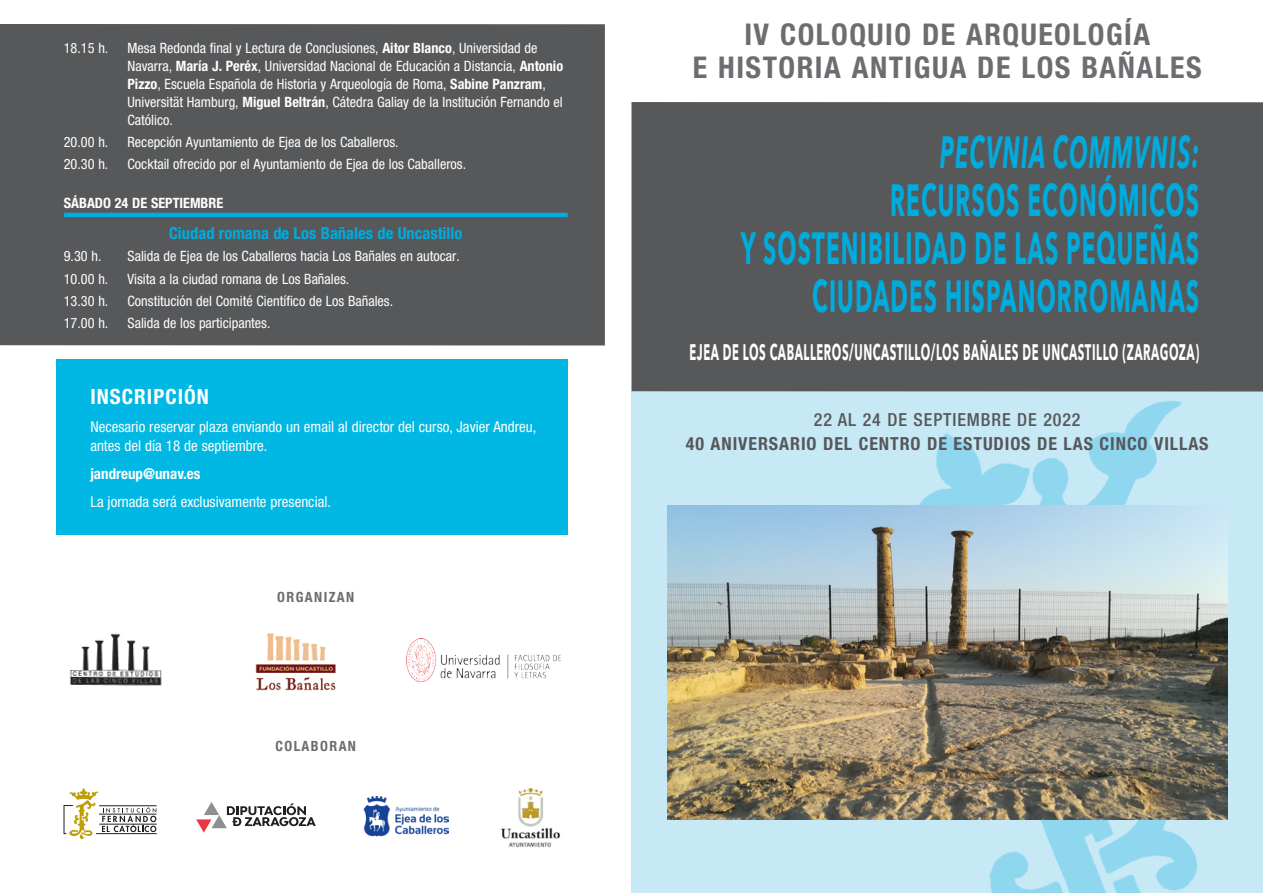
<style>
.page{position:relative;width:1263px;height:893px;background:#fff}
.page>*{position:absolute;margin:0;border:0;box-sizing:border-box;transform-origin:0 0}
.t1{font:700 45px/48px "Avenir Next";letter-spacing:.05em;color:#00acdd;text-align:right;scale:.5 1}
.t2{font:italic 700 45px "Avenir Next";letter-spacing:.05em;color:#00acdd;scale:.5 1}
.t3{font:700 condensed 30px/33px "Helvetica Neue LT Std";letter-spacing:.05em;color:#6c6d70;text-align:center}
.t4{font:700 22.5px "Avenir Next";letter-spacing:.05em;color:#fff;scale:.5 1}
.t5{font:700 condensed 21px "Helvetica Neue LT Std";letter-spacing:.05em;color:#fff}
.t6{font:700 condensed 18px "Helvetica Neue LT Std";letter-spacing:.05em;color:#57585a}
.t7{font:500 condensed 18px "Helvetica Neue LT Std";letter-spacing:.05em;color:#57585a}
.centrado_subtitulo{font:700 condensed 16.5px "Helvetica Neue LT Std";color:#00acdd}
.t8{font:condensed 15px/19.5px "Helvetica Neue LT Std";color:#fff}
.t9{font:700 condensed 15px "Helvetica Neue LT Std";color:#fff}
.t10{font:condensed 14.25px/18px "Helvetica Neue LT Std";color:#fff}
.Dia_mes{font:700 condensed 14.25px "Helvetica Neue LT Std";color:#fff}
.t11{font:700 condensed 14.1px "Helvetica Neue LT Std";letter-spacing:.1em;color:#6c6d70}
.s1{font-weight:700}
</style>
<div class="page">
<div style="left:631px;top:391px;width:632px;height:502px;background:#c7e9f6"></div>
<img style="left:692px;top:391px;width:571px;height:502px">
<div style="left:631px;top:102px;width:632px;height:289px;background:#57585a"></div>
<div style="left:0;top:24px;width:605px;height:321px;background:#57585a"></div>
<div style="left:56px;top:359px;width:512px;height:175px;background:#00b8e3"></div>
<img style="left:667px;top:505px;width:560px;height:315px">
<img style="left:255px;top:633px;width:81px;height:58px">
<img style="left:406px;top:639px;width:155px;height:43px">
<img style="left:364px;top:795px;width:84px;height:42px">
<img style="left:500px;top:787px;width:60px;height:61px">
<img style="left:69px;top:633px;width:93px;height:53px">
<img style="left:69px;top:789px;width:32px;height:50px">
<svg style="left:64px;top:805px;width:93px;height:29px"></svg>
<svg style="left:196px;top:802px;width:120px;height:31px"></svg>
<hr style="left:64px;top:213px;width:504px;height:4px;background:#00acdd">
<p class="t10" style="left:64px;top:39px;width:46px">18.15 h.</p>
<p class="t10" style="left:128px;top:39px;width:437px">Mesa Redonda final y Lectura de Conclusiones, <span class="s1">Aitor Blanco</span>, Universidad de Navarra, <span class="s1">María J. Peréx</span>, Universidad Nacional de Educación a Distancia, <span class="s1">Antonio Pizzo</span>, Escuela Española de Historia y Arqueología de Roma, <span class="s1">Sabine Panzram</span>, Universität Hamburg, <span class="s1">Miguel Beltrán</span>, Cátedra Galiay de la Institución Fernando el Católico.</p>
<p class="t10" style="left:64px;top:133px;width:46px">20.00 h.</p>
<p class="t10" style="left:128px;top:133px;width:273px">Recepción Ayuntamiento de Ejea de los Caballeros.</p>
<p class="t10" style="left:64px;top:155px;width:46px">20.30 h.</p>
<p class="t10" style="left:128px;top:155px;width:340px">Cocktail ofrecido por el Ayuntamiento de Ejea de los Caballeros.</p>
<p class="Dia_mes" style="left:64px;top:195px;width:161px">SÁBADO 24 DE SEPTIEMBRE</p>
<p class="centrado_subtitulo" style="left:169px;top:223px;width:295px">Ciudad romana de Los Bañales de Uncastillo</p>
<p class="t10" style="left:64px;top:247px;width:39px">9.30 h.</p>
<p class="t10" style="left:128px;top:247px;width:334px">Salida de Ejea de los Caballeros hacia Los Bañales en autocar.</p>
<p class="t10" style="left:64px;top:270px;width:46px">10.00 h.</p>
<p class="t10" style="left:128px;top:270px;width:223px">Visita a la ciudad romana de Los Bañales.</p>
<p class="t10" style="left:64px;top:292px;width:46px">13.30 h.</p>
<p class="t10" style="left:128px;top:292px;width:267px">Constitución del Comité Científico de Los Bañales.</p>
<p class="t10" style="left:64px;top:314px;width:46px">17.00 h.</p>
<p class="t10" style="left:128px;top:314px;width:144px">Salida de los participantes.</p>
<p class="t5" style="left:90px;top:383px;width:120px">INSCRIPCIÓN</p>
<p class="t8" style="left:90px;top:416px;width:447px">Necesario reservar plaza enviando un email al director del curso, Javier Andreu, antes del día 18 de septiembre.</p>
<p class="t9" style="left:90px;top:465px;width:112px">jandreup@unav.es</p>
<p class="t8" style="left:90px;top:492px;width:242px">La jornada será exclusivamente presencial.</p>
<p class="t11" style="left:277px;top:589px;width:79px">ORGANIZAN</p>
<p class="t11" style="left:275px;top:737px;width:82px">COLABORAN</p>
<p class="t3" style="left:693px;top:18px;width:510px">IV COLOQUIO DE ARQUEOLOGÍA<br>E HISTORIA ANTIGUA DE LOS BAÑALES</p>
<p class="t2" style="left:940px;top:114px;width:520px">PECVNIA COMMVNIS:</p>
<p class="t1" style="left:741px;top:176px;width:918px">RECURSOS ECONÓMICOS<br>Y SOSTENIBILIDAD DE LAS PEQUEÑAS<br>CIUDADES HISPANORROMANAS</p>
<p class="t4" style="left:690px;top:333px;width:1021px">EJEA DE LOS CABALLEROS/UNCASTILLO/LOS BAÑALES DE UNCASTILLO (ZARAGOZA)</p>
<p class="t7" style="left:814px;top:409px;width:268px">22 AL 24 DE SEPTIEMBRE DE 2022</p>
<p class="t6" style="left:686px;top:432px;width:524px">40 ANIVERSARIO DEL CENTRO DE ESTUDIOS DE LAS CINCO VILLAS</p>
</div>
